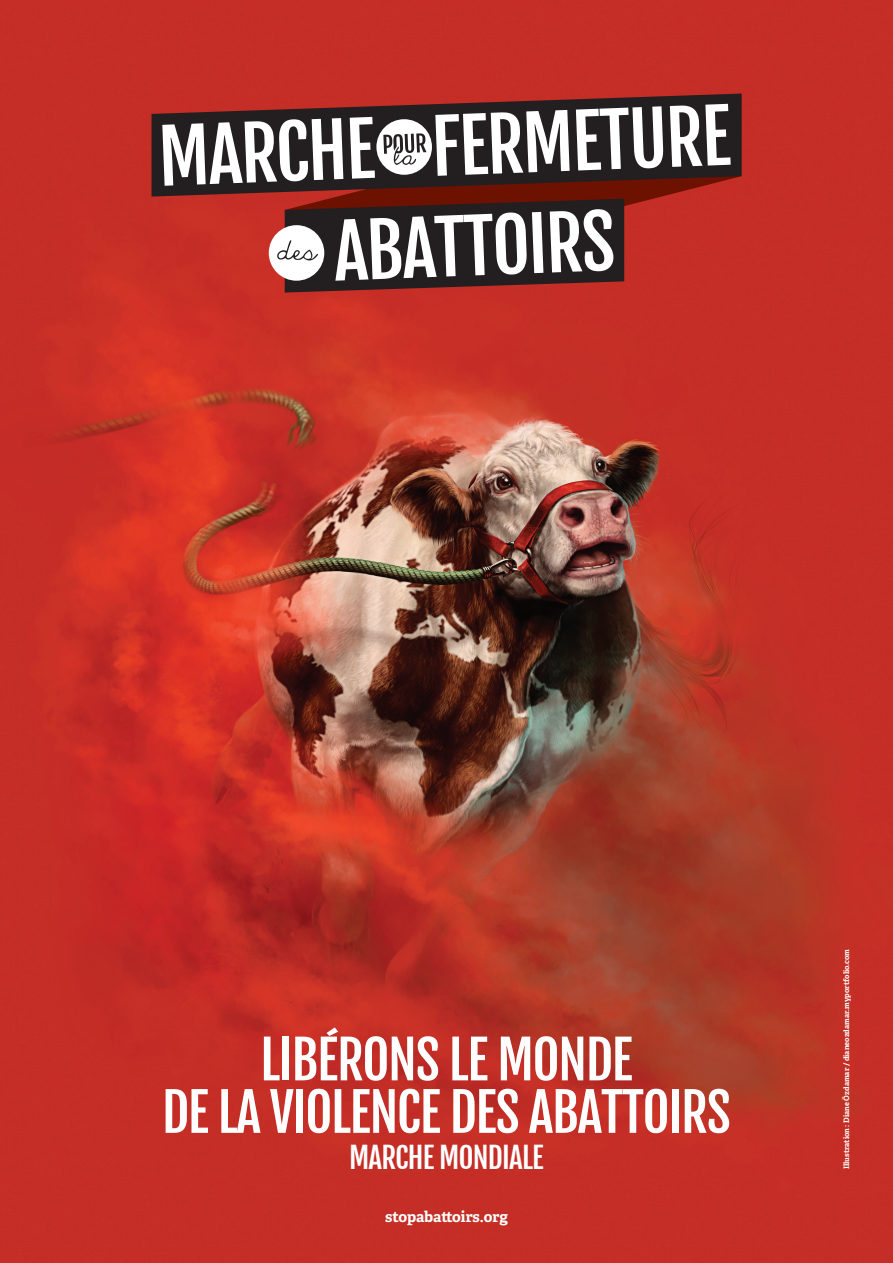
<style>
.page{position:relative;width:893px;height:1263px;background:#fff}
.page>*{position:absolute;margin:0;border:0;box-sizing:border-box;transform-origin:0 0}
.t1{font:52.5px/52.5px "Fjalla One";letter-spacing:-.025em;color:#fff;text-align:center}
.t2{font:28.8px "Fjalla One";letter-spacing:-.025em;color:#fff}
.t3{font:700 15px "Adelle";letter-spacing:-.01em;color:#fff}
.t4{font:700 7.5px "Adelle";color:#fff}
</style>
<div class="page">
<img style="left:0;top:0;width:893px;height:1263px">
<svg style="left:285px;top:197px;width:456px;height:96px;background:#be2b23"></svg>
<svg style="left:151px;top:94px;width:590px;height:103px;background:#5d201c"></svg>
<svg style="left:435px;top:110px;width:135px;height:66px"></svg>
<svg style="left:576px;top:106px;width:87px;height:64px"></svg>
<svg style="left:670px;top:104px;width:61px;height:63px"></svg>
<svg style="left:350px;top:117px;width:25px;height:62px"></svg>
<svg style="left:162px;top:118px;width:181px;height:68px"></svg>
<div style="left:376px;top:119px;width:56px;height:56px;background:#fff;border-radius:50%"></div>
<svg style="left:383px;top:133px;width:43px;height:32px"></svg>
<div style="left:269px;top:225px;width:55px;height:56px;background:#fff;border-radius:50%"></div>
<svg style="left:277px;top:199px;width:347px;height:94px"></svg>
<h1 class="t1" style="left:162px;top:1033px;width:571px">LIBÉRONS LE MONDE<br>DE LA VIOLENCE DES ABATTOIRS</h1>
<h2 class="t2" style="left:349px;top:1140px;width:196px">MARCHE MONDIALE</h2>
<h3 class="t3" style="left:385px;top:1207px;width:124px">stopabattoirs.org</h3>
<p class="t4" style="left:842px;top:1169px;width:222px;rotate:-90deg">Illustration : Diane Özdamar / dianeozdamar.myportfolio.com</p>
</div>
